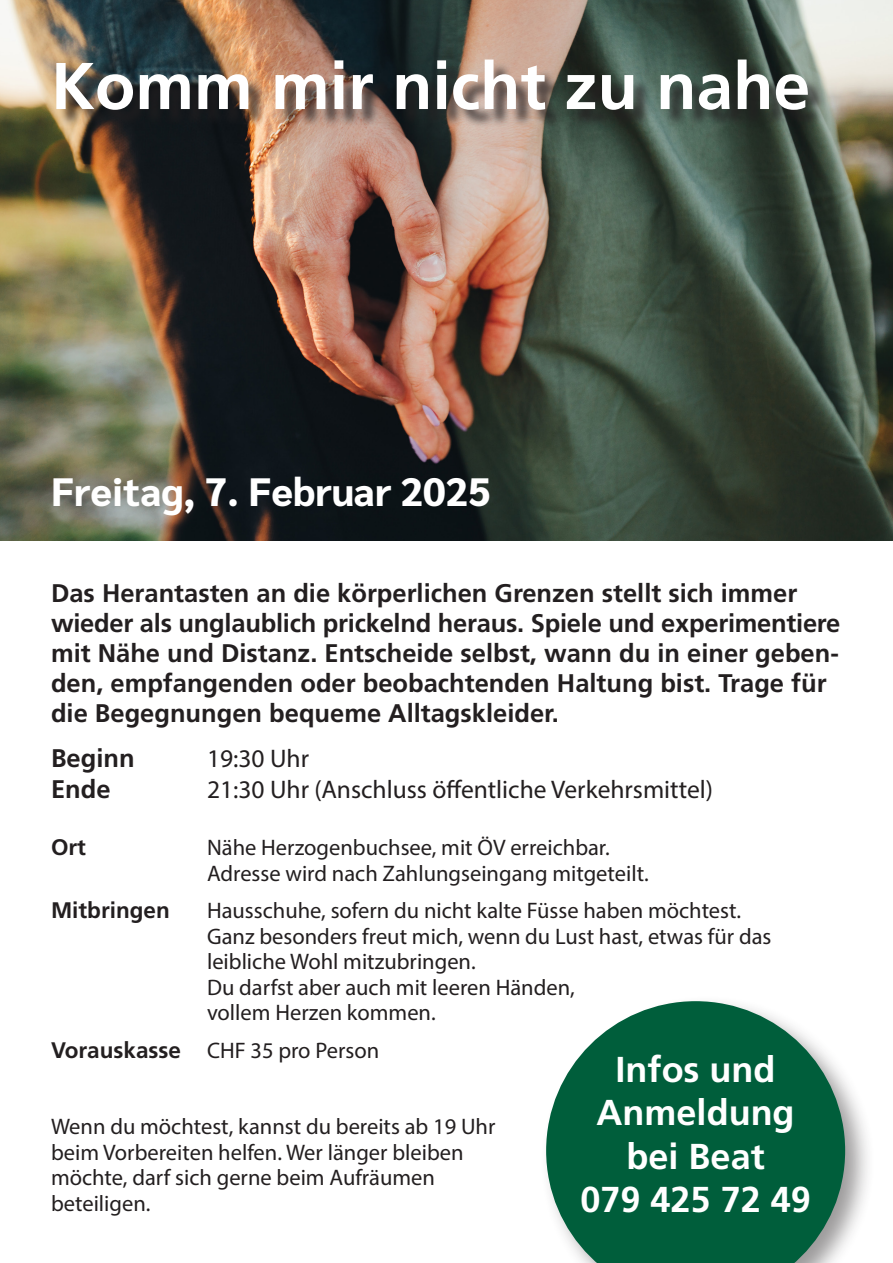
<style>
.page{position:relative;width:893px;height:1263px;background:#fff}
.page>*{position:absolute;margin:0;border:0;box-sizing:border-box;transform-origin:0 0}
.t1{font:700 66px "Frutiger LT Pro";color:#fff}
.t2{font:800 39.6px "Sarabun";color:#fff}
.t3{font:700 36px "Frutiger LT Pro";color:#fff}
.t4{font:700 25.5px/30px "Frutiger LT Pro";color:#231f20}
.t5{font:25.5px "Myriad Pro";color:#231f20}
.t6{font:22.5px "Myriad Pro";color:#231f20}
.t7{font:700 22.5px "Frutiger LT Pro";color:#231f20}
.s1{font-family:"Frutiger LT Pro";font-weight:700}
</style>
<div class="page">
<img style="left:0;top:0;width:893px;height:540px">
<div style="left:59px;top:62px;width:767px;height:66px;background:#231f20;opacity:.75"></div>
<div style="left:540px;top:994px;width:336px;height:269px;background:#231f20;opacity:.45"></div>
<svg style="left:546px;top:1001px;width:299px;height:262px;background:#287659"></svg>
<p class="t1" style="left:51px;top:47px;width:761px">Komm mir nicht zu nahe</p>
<p class="t2" style="left:51px;top:469px;width:441px">Freitag, 7. Februar 2025</p>
<p class="t4" style="left:51px;top:578px;width:791px">Das Herantasten an die körperlichen Grenzen stellt sich immer wieder als unglaublich prickelnd heraus. Spiele und experimentiere mit Nähe und Distanz. Entscheide selbst, wann du in einer geben&shy;den, empfangenden oder beobachtenden Haltung bist. Trage für die Begegnungen bequeme Alltagskleider.</p>
<p class="t4" style="left:51px;top:743px;width:85px">Beginn</p>
<p class="t5" style="left:207px;top:742px;width:103px">19:30 Uhr</p>
<p class="t4" style="left:51px;top:774px;width:61px">Ende</p>
<p class="t5" style="left:207px;top:774px;width:507px">21:30 Uhr (Anschluss öffentliche Verkehrsmittel)</p>
<p class="t7" style="left:51px;top:834px;width:37px">Ort</p>
<p class="t6" style="left:207px;top:834px;width:404px">Nähe Herzogenbuchsee, mit ÖV erreichbar.</p>
<p class="t6" style="left:207px;top:859px;width:443px">Adresse wird nach Zahlungseingang mitgeteilt.</p>
<p class="t7" style="left:51px;top:897px;width:120px">Mitbringen</p>
<p class="t6" style="left:207px;top:897px;width:536px">Hausschuhe, sofern du nicht kalte Füsse haben möchtest.</p>
<p class="t6" style="left:207px;top:922px;width:566px">Ganz besonders freut mich, wenn du Lust hast, etwas für das</p>
<p class="t6" style="left:207px;top:948px;width:270px">leibliche Wohl mitzubringen.</p>
<p class="t6" style="left:207px;top:973px;width:369px">Du darfst aber auch mit leeren Händen,</p>
<p class="t6" style="left:207px;top:999px;width:230px">vollem Herzen kommen.</p>
<p class="t6" style="left:51px;top:1036px;width:330px"><span class="s1">Vorauskasse</span> CHF 35 pro Person</p>
<p class="t3" style="left:616px;top:1048px;width:161px">Infos und</p>
<p class="t3" style="left:597px;top:1091px;width:200px">Anmeldung</p>
<p class="t3" style="left:627px;top:1135px;width:140px">bei Beat</p>
<p class="t3" style="left:580px;top:1178px;width:232px">079 425 72 49</p>
<p class="t6" style="left:51px;top:1113px;width:446px">Wenn du möchtest, kannst du bereits ab 19 Uhr</p>
<p class="t6" style="left:51px;top:1138px;width:414px">beim Vorbereiten helfen. Wer länger bleiben</p>
<p class="t6" style="left:51px;top:1164px;width:385px">möchte, darf sich gerne beim Aufräumen</p>
<p class="t6" style="left:51px;top:1189px;width:101px">beteiligen.</p>
</div>
